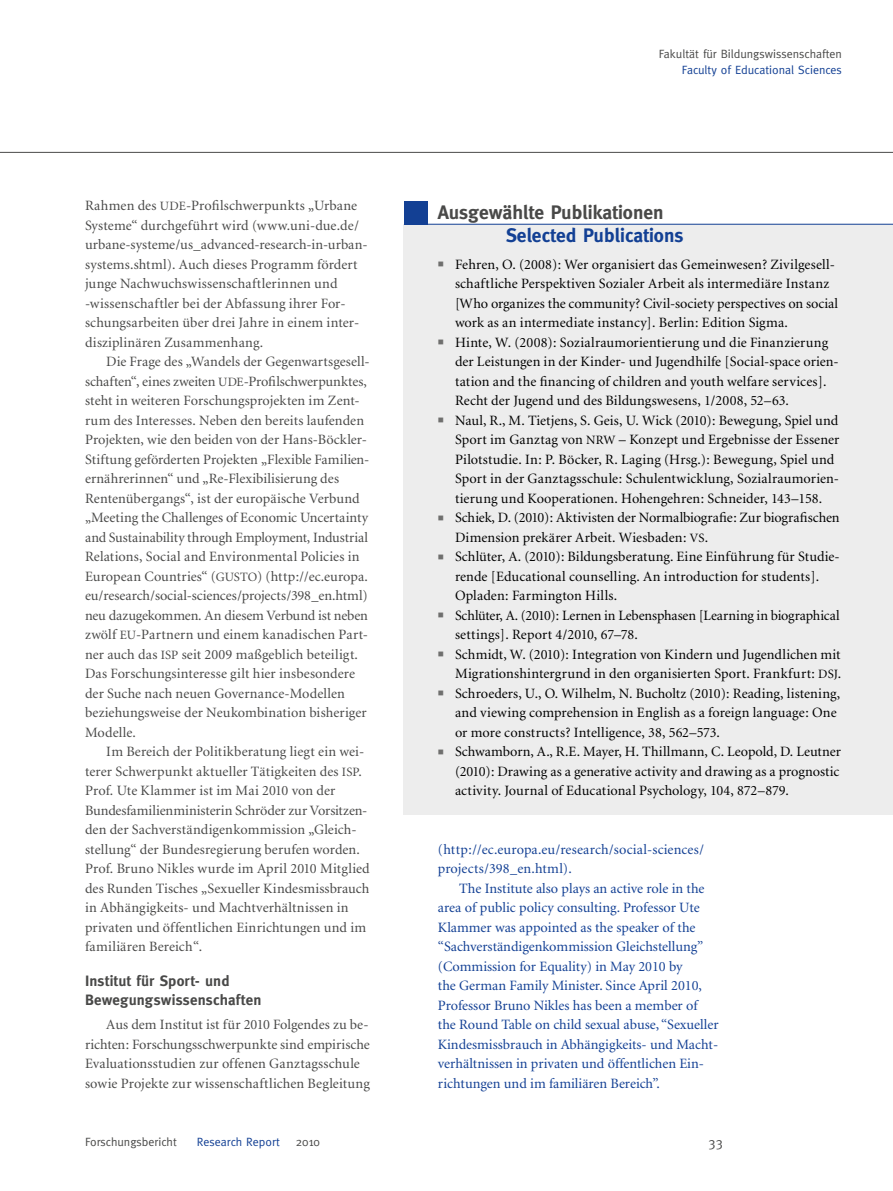
<style>
.page{position:relative;width:893px;height:1191px;background:#fff}
.page>*{position:absolute;margin:0;border:0;box-sizing:border-box;transform-origin:0 0}
.t1{font:700 19.5px "Meta";color:#494948}
.t2{font:700 19.5px "Meta";color:#134094}
.t3{font:700 15px/19.5px "Meta";letter-spacing:.01em;color:#494948}
.t4{font:14.25px/19.5px "Minion";letter-spacing:.005em;color:#494948}
.t5{font:14.25px/19.5px "Minion";letter-spacing:.005em;color:#000}
.t6{font:14.25px/19.5px "Minion";color:#134094}
.t7{font:13.5px "Meta";color:#494948}
.t8{font:12px "Meta";color:#494948}
.t9{font:12px "Meta";color:#134094}
.s1{font-size:12.75px}
</style>
<div class="page">
<div style="left:404px;top:224px;width:489px;height:591px;background:#ededed"></div>
<div style="left:404px;top:201px;width:23px;height:24px;background:#134094"></div>
<hr style="left:404px;top:224px;width:489px;height:1px;background:#134094">
<hr style="left:0;top:152px;width:893px;height:1px;background:#494948">
<p class="t4" style="left:85px;top:196px;width:284px">Rahmen des <span class="s1">UDE</span>-Profilschwerpunkts „Urbane Systeme“ durchgeführt wird (www.uni-due.de/ urbane-systeme/us_advanced-research-in-urban&shy;systems.shtml). Auch dieses Programm fördert junge Nachwuchswissenschaftlerinnen und -wissenschaftler bei der Abfassung ihrer For&shy;schungsarbeiten über drei Jahre in einem inter&shy;disziplinären Zusammenhang.</p>
<p class="t4" style="left:85px;top:352px;width:286px;text-indent:21px">Die Frage des „Wandels der Gegenwartsgesell&shy;schaften“, eines zweiten <span class="s1">UDE</span>-Profilschwerpunktes, steht in weiteren Forschungsprojekten im Zent&shy;rum des Interesses. Neben den bereits laufenden Projekten, wie den beiden von der Hans-Böckler-Stiftung geförderten Projekten „Flexible Familien&shy;ernährerinnen“ und „Re-Flexibilisierung des Rentenübergangs“, ist der europäische Verbund „Meeting the Challenges of Economic Uncertainty and Sustainability through Employment, Industrial Relations, Social and Environmental Policies in European Countries“ (<span class="s1">GUSTO</span>) (http://ec.europa. eu/research/social-sciences/projects/398_en.html) neu dazugekommen. An diesem Verbund ist neben zwölf <span class="s1">EU</span>-Partnern und einem kanadischen Part&shy;ner auch das <span class="s1">ISP</span> seit 2009 maßgeblich beteiligt.<br>Das Forschungsinteresse gilt hier insbesondere der Suche nach neuen Governance-Modellen beziehungsweise der Neukombination bisheriger Modelle.</p>
<p class="t4" style="left:85px;top:742px;width:286px;text-indent:21px">Im Bereich der Politikberatung liegt ein wei&shy;terer Schwerpunkt aktueller Tätigkeiten des <span class="s1">ISP</span>.<br>Prof. Ute Klammer ist im Mai 2010 von der Bundesfamilienministerin Schröder zur Vorsitzen&shy;den der Sachverständigenkommission „Gleich&shy;stellung“ der Bundesregierung berufen worden.<br>Prof. Bruno Nikles wurde im April 2010 Mitglied des Runden Tisches „Sexueller Kindesmissbrauch in Abhängigkeits- und Machtverhältnissen in privaten und öffentlichen Einrichtungen und im familiären Bereich“.</p>
<p class="t3" style="left:85px;top:970px;width:178px">Institut für Sport- und<br>Bewegungswissenschaften</p>
<p class="t4" style="left:85px;top:1015px;width:286px;text-indent:21px">Aus dem Institut ist für 2010 Folgendes zu be&shy;richten: Forschungsschwerpunkte sind empirische Evaluationsstudien zur offenen Ganztagsschule sowie Projekte zur wissenschaftlichen Begleitung</p>
<p class="t8" style="left:659px;top:47px;width:185px">Fakultät für Bildungswissenschaften</p>
<p class="t9" style="left:682px;top:62px;width:161px">Faculty of Educational Sciences</p>
<h1 class="t1" style="left:438px;top:200px;width:227px">Ausgewählte Publikationen</h1>
<h1 class="t2" style="left:506px;top:224px;width:179px">Selected Publications</h1>
<p class="t5" style="left:455px;top:255px;width:388px">Fehren, O. (2008): Wer organisiert das Gemeinwesen? Zivilgesell&shy;schaftliche Perspektiven Sozialer Arbeit als intermediäre Instanz [Who organizes the community? Civil-society perspectives on social work as an intermediate instancy]. Berlin: Edition Sigma.<br>Hinte, W. (2008): Sozialraumorientierung und die Finanzierung der Leistungen in der Kinder- und Jugendhilfe [Social-space orien&shy;tation and the financing of children and youth welfare services].<br>Recht der Jugend und des Bildungswesens, 1/2008, 52–63.<br>Naul, R., M. Tietjens, S. Geis, U. Wick (2010): Bewegung, Spiel und Sport im Ganztag von <span class="s1">NRW</span> – Konzept und Ergebnisse der Essener Pilotstudie. In: P. Böcker, R. Laging (Hrsg.): Bewegung, Spiel und Sport in der Ganztagsschule: Schulentwicklung, Sozialraumorien&shy;tierung und Kooperationen. Hohengehren: Schneider, 143–158.<br>Schiek, D. (2010): Aktivisten der Normalbiografie: Zur biografischen Dimension prekärer Arbeit. Wiesbaden: <span class="s1">VS</span>.<br>Schlüter, A. (2010): Bildungsberatung. Eine Einführung für Studie&shy;rende [Educational counselling. An introduction for students].<br>Opladen: Farmington Hills.<br>Schlüter, A. (2010): Lernen in Lebensphasen [Learning in biographical settings]. Report 4/2010, 67–78.<br>Schmidt, W. (2010): Integration von Kindern und Jugendlichen mit Migrationshintergrund in den organisierten Sport. Frankfurt: <span class="s1">DSJ</span>.<br>Schroeders, U., O. Wilhelm, N. Bucholtz (2010): Reading, listening, and viewing comprehension in English as a foreign language: One or more constructs? Intelligence, 38, 562–573.<br>Schwamborn, A., R.E. Mayer, H. Thillmann, C. Leopold, D. Leutner (2010): Drawing as a generative activity and drawing as a prognostic activity. Journal of Educational Psychology, 104, 872–879.</p>
<p class="t6" style="left:438px;top:840px;width:268px">(http://ec.europa.eu/research/social-sciences/ projects/398_en.html).</p>
<p class="t6" style="left:438px;top:879px;width:282px;text-indent:21px">The Institute also plays an active role in the area of public policy consulting. Professor Ute Klammer was appointed as the speaker of the “Sachverständigenkommission Gleichstellung” (Commission for Equality) in May 2010 by<br>the German Family Minister. Since April 2010, Professor Bruno Nikles has been a member of the Round Table on child sexual abuse, “Sexueller Kindesmissbrauch in Abhängigkeits- und Macht&shy;verhältnissen in privaten und öffentlichen Ein&shy;richtungen und im familiären Bereich”.</p>
<p class="t8" style="left:85px;top:1135px;width:93px">Forschungsbericht</p>
<p class="t9" style="left:197px;top:1135px;width:85px">Research Report</p>
<p class="t8" style="left:296px;top:1135px;width:26px">2010</p>
<p class="t7" style="left:708px;top:1135px;width:16px">33</p>
</div>
